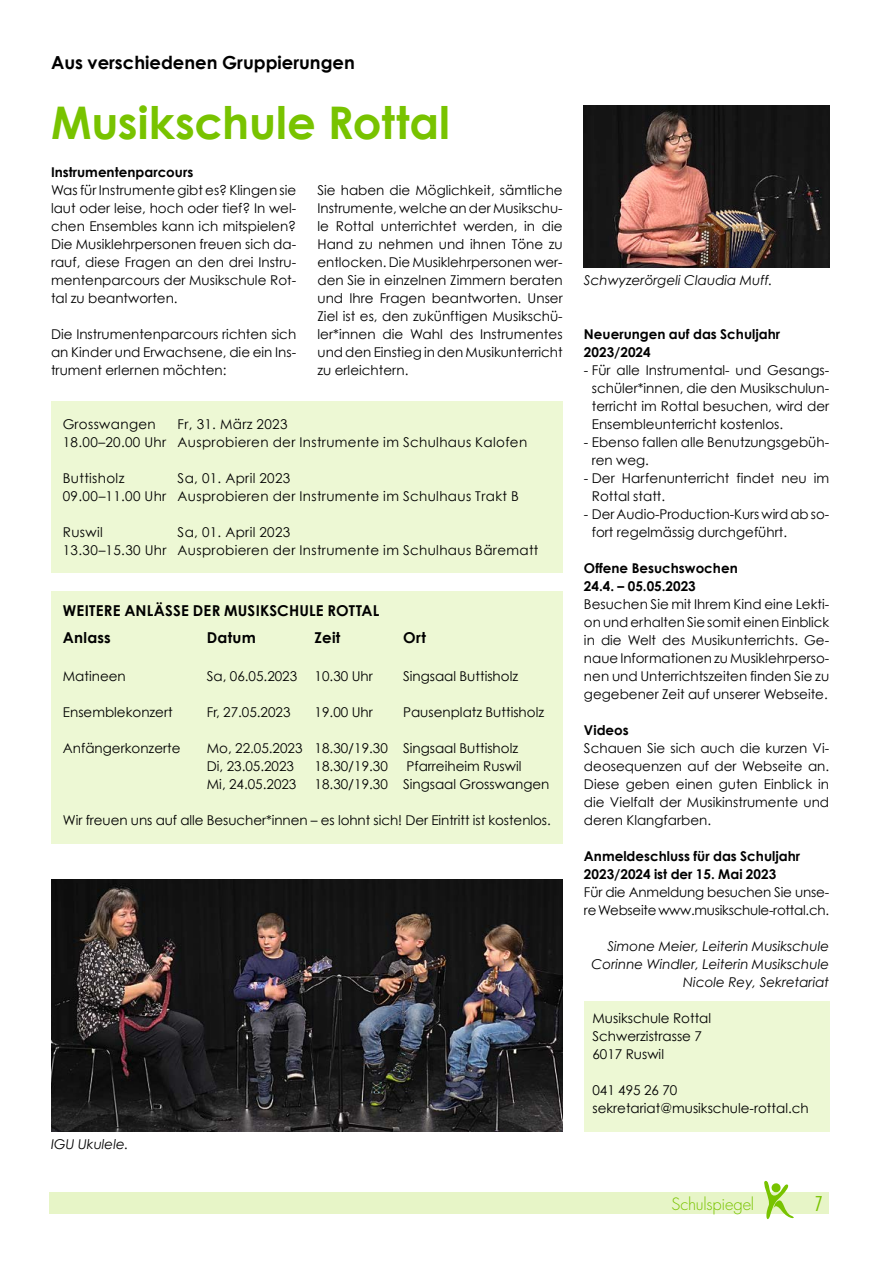
<style>
.page{position:relative;width:893px;height:1263px;background:#fff}
.page>*{position:absolute;margin:0;border:0;box-sizing:border-box;transform-origin:0 0}
.Haupttitel{font:700 45px "Century Gothic";color:#78c300}
.t1{font:300 condensed 19.8px "Futura Std";color:#78c300}
.lauftext_bold{font:700 18px "Century Gothic";color:#000}
.t2{font:300 16.5px "Futura Std";letter-spacing:-.015em;color:#78c300}
.Lead{font:700 15px "Century Gothic";letter-spacing:.015em;color:#000}
.Lauftext{font:13.5px/18px "Century Gothic";color:#000;text-align:justify}
.Lauftext-2{font:13.5px "Century Gothic";letter-spacing:.025em;color:#000}
.Untertitel{font:700 13.5px/18px "Century Gothic";color:#000}
.Autor{font:italic 13.5px "Century Gothic";color:#000}
.bildlegende{font:italic 13.5px "Century Gothic";color:#000}
</style>
<div class="page">
<div style="left:50px;top:1193px;width:779px;height:21px;background:#e7f5c7"></div>
<svg style="left:760px;top:1181px;width:37px;height:39px"></svg>
<div style="left:584px;top:1001px;width:245px;height:130px;background:#edf8d4"></div>
<div style="left:51px;top:402px;width:512px;height:171px;background:#edf8d4"></div>
<img style="left:51px;top:879px;width:512px;height:252px">
<img style="left:584px;top:105px;width:245px;height:162px">
<div style="left:51px;top:591px;width:512px;height:252px;background:#edf8d4"></div>
<p class="lauftext_bold" style="left:51px;top:51px;width:305px">Aus verschiedenen Gruppierungen</p>
<p class="Haupttitel" style="left:51px;top:94px;width:401px">Musikschule Rottal</p>
<p class="Untertitel" style="left:51px;top:163px;width:144px">Instrumentenparcours</p>
<p class="Lauftext" style="left:51px;top:181px;width:247px">Was für Instrumente gibt es? Klingen sie laut oder leise, hoch oder tief? In wel&shy;chen Ensembles kann ich mitspielen?<br>Die Musiklehrpersonen freuen sich da&shy;rauf, diese Fragen an den drei Instru&shy;mentenparcours der Musikschule Rot&shy;tal zu beantworten.</p>
<p class="Lauftext" style="left:51px;top:325px;width:247px">Die Instrumentenparcours richten sich an Kinder und Erwachsene, die ein Ins&shy;trument erlernen möchten:</p>
<p class="Lauftext" style="left:317px;top:181px;width:247px">Sie haben die Möglichkeit, sämtliche Instrumente, welche an der Musikschu&shy;le Rottal unterrichtet werden, in die Hand zu nehmen und ihnen Töne zu entlocken. Die Musiklehrpersonen wer&shy;den Sie in einzelnen Zimmern beraten und Ihre Fragen beantworten. Unser Ziel ist es, den zukünftigen Musikschü&shy;ler*innen die Wahl des Instrumentes und den Einstieg in den Musikunterricht zu erleichtern.</p>
<p class="Lauftext-2" style="left:63px;top:416px;width:94px">Grosswangen</p>
<p class="Lauftext-2" style="left:178px;top:416px;width:111px">Fr, 31. März 2023</p>
<p class="Lauftext-2" style="left:63px;top:434px;width:466px">18.00–20.00 Uhr Ausprobieren der Instrumente im Schulhaus Kalofen</p>
<p class="Lauftext-2" style="left:63px;top:470px;width:63px">Buttisholz</p>
<p class="Lauftext-2" style="left:178px;top:470px;width:114px">Sa, 01. April 2023</p>
<p class="Lauftext-2" style="left:63px;top:488px;width:457px">09.00–11.00 Uhr Ausprobieren der Instrumente im Schulhaus Trakt B</p>
<p class="Lauftext" style="left:63px;top:523px;width:41px">Ruswil</p>
<p class="Lauftext-2" style="left:178px;top:524px;width:114px">Sa, 01. April 2023</p>
<p class="Lauftext-2" style="left:63px;top:542px;width:477px">13.30–15.30 Uhr Ausprobieren der Instrumente im Schulhaus Bärematt</p>
<p class="Lead" style="left:63px;top:601px;width:318px">WEITERE ANLÄSSE DER MUSIKSCHULE ROTTAL</p>
<p class="Lead" style="left:63px;top:628px;width:49px">Anlass</p>
<p class="Lead" style="left:207px;top:628px;width:50px">Datum</p>
<p class="Lead" style="left:315px;top:628px;width:27px">Zeit</p>
<p class="Lead" style="left:403px;top:628px;width:25px">Ort</p>
<p class="Lauftext" style="left:63px;top:667px;width:64px">Matineen</p>
<p class="Lauftext" style="left:207px;top:667px;width:92px">Sa, 06.05.2023</p>
<p class="Lauftext" style="left:315px;top:667px;width:60px">10.30 Uhr</p>
<p class="Lauftext" style="left:403px;top:667px;width:117px">Singsaal Buttisholz</p>
<p class="Lauftext" style="left:63px;top:703px;width:111px">Ensemblekonzert</p>
<p class="Lauftext" style="left:207px;top:703px;width:85px">Fr, 27.05.2023</p>
<p class="Lauftext" style="left:315px;top:703px;width:60px">19.00 Uhr</p>
<p class="Lauftext" style="left:403px;top:703px;width:143px">Pausenplatz Buttisholz</p>
<p class="Lauftext" style="left:63px;top:739px;width:119px">Anfängerkonzerte</p>
<p class="Lauftext" style="left:207px;top:739px;width:313px">Mo, 22.05.2023 18.30/19.30 Singsaal Buttisholz</p>
<p class="Lauftext" style="left:207px;top:757px;width:89px">Di, 23.05.2023</p>
<p class="Lauftext" style="left:315px;top:757px;width:75px">18.30/19.30</p>
<p class="Lauftext" style="left:406px;top:757px;width:116px">Pfarreiheim Ruswil</p>
<p class="Lauftext" style="left:207px;top:775px;width:91px">Mi, 24.05.2023</p>
<p class="Lauftext" style="left:315px;top:775px;width:236px">18.30/19.30 Singsaal Grosswangen</p>
<p class="Lauftext" style="left:63px;top:811px;width:489px">Wir freuen uns auf alle Besucher*innen – es lohnt sich! Der Eintritt ist kostenlos.</p>
<p class="bildlegende" style="left:51px;top:1136px;width:79px">IGU Ukulele.</p>
<p class="bildlegende" style="left:584px;top:272px;width:190px">Schwyzerörgeli Claudia Muff.</p>
<p class="Untertitel" style="left:584px;top:325px;width:198px">Neuerungen auf das Schuljahr<br>2023/2024</p>
<p class="Lauftext" style="left:592px;top:361px;width:239px;text-indent:-8px">- Für alle Instrumental- und Gesangs&shy;schüler*innen, die den Musikschulun&shy;terricht im Rottal besuchen, wird der Ensembleunterricht kostenlos.</p>
<p class="Lauftext" style="left:592px;top:433px;width:239px;text-indent:-8px">- Ebenso fallen alle Benutzungsgebüh&shy;ren weg.</p>
<p class="Lauftext" style="left:592px;top:469px;width:239px;text-indent:-8px">- Der Harfenunterricht findet neu im<br>Rottal statt.</p>
<p class="Lauftext" style="left:592px;top:505px;width:239px;text-indent:-8px">- Der Audio-Production-Kurs wird ab so&shy;fort regelmässig durchgeführt.</p>
<p class="Untertitel" style="left:584px;top:559px;width:155px">Offene Besuchswochen<br>24.4. – 05.05.2023</p>
<p class="Lauftext" style="left:584px;top:595px;width:247px">Besuchen Sie mit Ihrem Kind eine Lekti&shy;on und erhalten Sie somit einen Einblick in die Welt des Musikunterrichts. Ge&shy;naue Informationen zu Musiklehrperso&shy;nen und Unterrichtszeiten finden Sie zu gegebener Zeit auf unserer Webseite.</p>
<p class="Untertitel" style="left:584px;top:721px;width:46px">Videos</p>
<p class="Lauftext" style="left:584px;top:739px;width:247px">Schauen Sie sich auch die kurzen Vi&shy;deosequenzen auf der Webseite an.<br>Diese geben einen guten Einblick in die Vielfalt der Musikinstrumente und deren Klangfarben.</p>
<p class="Untertitel" style="left:584px;top:847px;width:218px">Anmeldeschluss für das Schuljahr<br>2023/2024 ist der 15. Mai 2023</p>
<p class="Lauftext" style="left:584px;top:883px;width:247px">Für die Anmeldung besuchen Sie unse&shy;re Webseite www.musikschule-rottal.ch.</p>
<p class="Autor" style="left:607px;top:938px;width:223px">Simone Meier, Leiterin Musikschule</p>
<p class="Autor" style="left:592px;top:956px;width:239px">Corinne Windler, Leiterin Musikschule</p>
<p class="Autor" style="left:683px;top:974px;width:147px">Nicole Rey, Sekretariat</p>
<p class="Lauftext" style="left:592px;top:1009px;width:120px">Musikschule Rottal</p>
<p class="Lauftext" style="left:592px;top:1027px;width:111px">Schwerzistrasse 7</p>
<p class="Lauftext" style="left:592px;top:1045px;width:73px">6017 Ruswil</p>
<p class="Lauftext" style="left:592px;top:1081px;width:86px">041 495 26 70</p>
<p class="Lauftext" style="left:592px;top:1099px;width:218px">sekretariat@musikschule-rottal.ch</p>
<p class="t2" style="left:671px;top:1194px;width:84px">Schulspiegel</p>
<h2 class="t1" style="left:815px;top:1191px;width:10px">7</h2>
</div>
